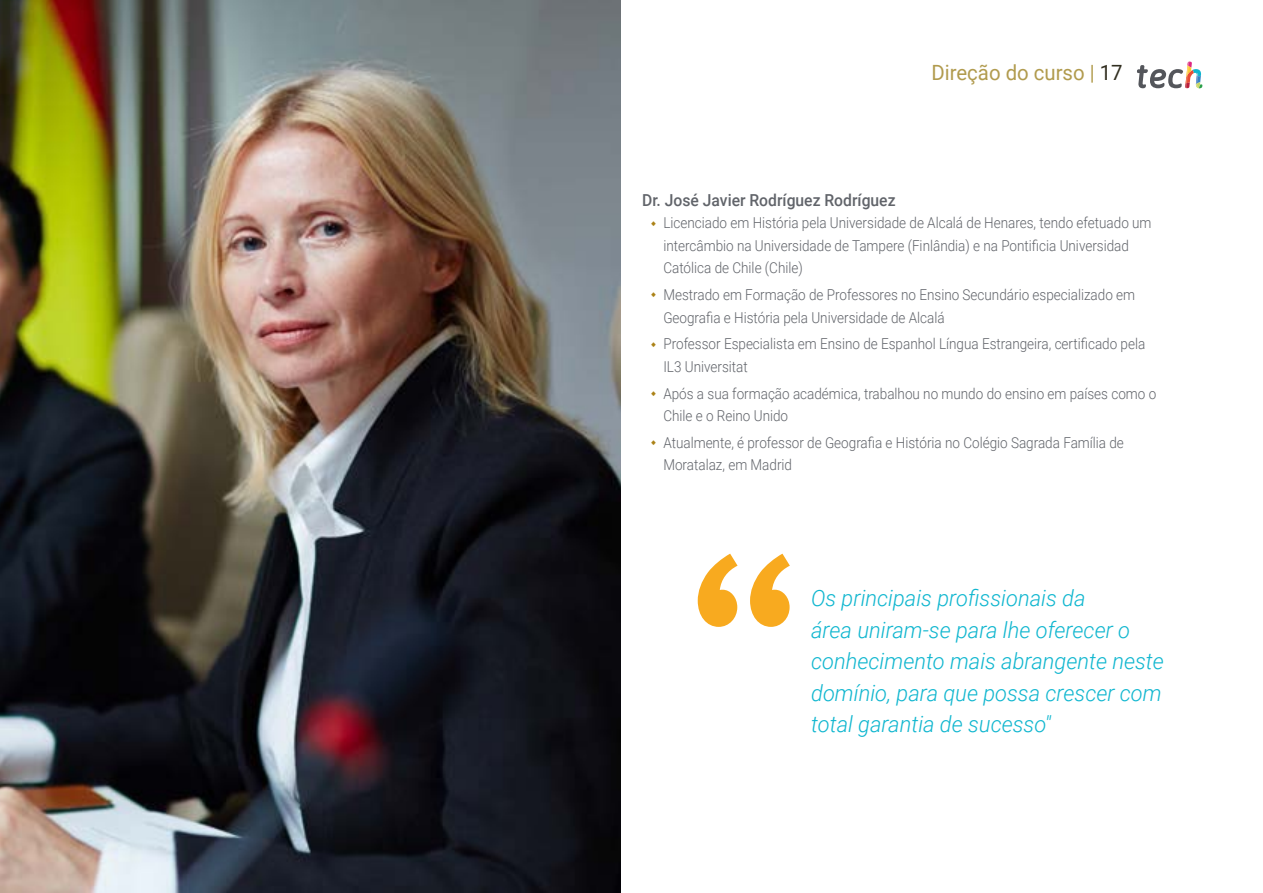
<style>
.page{position:relative;width:1263px;height:893px;background:#fff}
.page>*{position:absolute;margin:0;border:0;box-sizing:border-box;transform-origin:0 0}
.t1{font:italic 300 22.5px/31.5px "Roboto";color:#0fb6cf}
.t2{font:21px "Roboto";color:#b19b4e}
.t3{font:500 16.5px "Roboto";color:#61646a;scale:.95 1}
.t4{font:300 15px/22.5px "Roboto";color:#61646a;scale:.9 1}
.s1{color:#b19b4c}
.s2{color:#312e20}
</style>
<div class="page">
<img style="left:0;top:0;width:621px;height:893px">
<svg style="left:1137px;top:62px;width:65px;height:27px"></svg>
<svg style="left:698px;top:554px;width:92px;height:73px"></svg>
<h2 class="t2" style="left:931px;top:57px;width:193px">Direção do curso <span class="s1">|</span> <span class="s2">17</span></h2>
<p class="t3" style="left:642px;top:189px;width:268px">Dr. José Javier Rodríguez Rodríguez</p>
<p class="t4" style="left:663px;top:211px;width:544px">Licenciado em História pela Universidade de Alcalá de Henares, tendo efetuado um intercâmbio na Universidade de Tampere (Finlândia) e na Pontificia Universidad<br>Católica de Chile (Chile)</p>
<p class="t4" style="left:663px;top:283px;width:526px">Mestrado em Formação de Professores no Ensino Secundário especializado em<br>Geografia e História pela Universidade de Alcalá</p>
<p class="t4" style="left:663px;top:332px;width:537px">Professor Especialista em Ensino de Espanhol Língua Estrangeira, certificado pela<br>IL3 Universitat</p>
<p class="t4" style="left:663px;top:381px;width:549px">Após a sua formação académica, trabalhou no mundo do ensino em países como o<br>Chile e o Reino Unido</p>
<p class="t4" style="left:663px;top:431px;width:513px">Atualmente, é professor de Geografia e História no Colégio Sagrada Família de<br>Moratalaz, em Madrid</p>
<h1 class="t1" style="left:811px;top:581px;width:354px">Os principais profissionais da<br>área uniram-se para lhe oferecer o conhecimento mais abrangente neste domínio, para que possa crescer com total garantia de sucesso"</h1>
</div>
